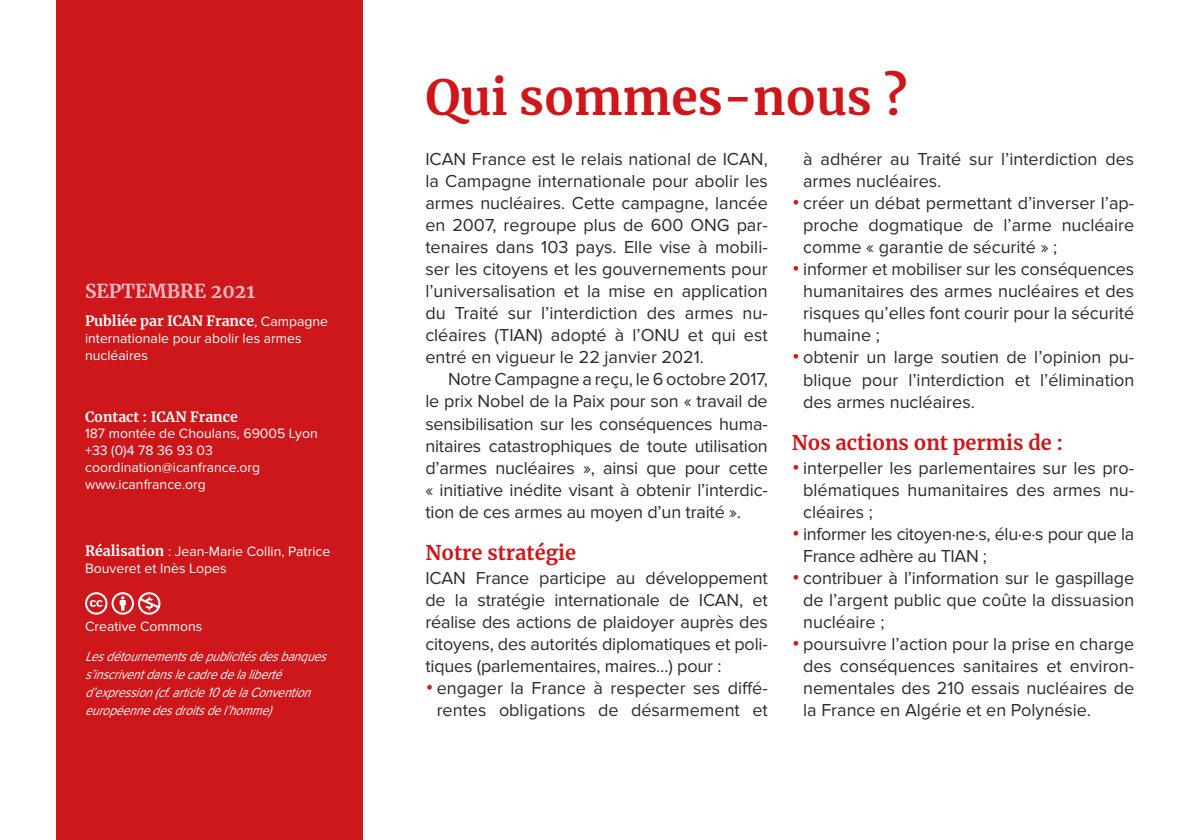
<style>
.page{position:relative;width:1191px;height:840px;background:#fff}
.page>*{position:absolute;margin:0;border:0;box-sizing:border-box;transform-origin:0 0}
.t1{font:700 48px "Merriweather";color:#cd171a}
.t2{font:700 20px "Merriweather";color:#cd171a}
.t3{font:700 19px "Merriweather";color:#f6b9c3}
.t4{font:18px/22px "Proxima Nova";color:#30292c;text-align:justify}
.t5{font:18px/22px "Proxima Nova";letter-spacing:-.02em;color:#30292c}
.t6{font:14px/16.8px "Proxima Nova";color:#fff}
.t7{font:italic 14px/18px "Proxima Nova";color:#fff;scale:.85 1}
.t8{font:700 14px "Merriweather";color:#fff}
.s1{font-family:"Proxima Nova";font-weight:400}
.s2{font-family:"Merriweather";font-weight:700}
.s3{font-family:"Merriweather";font-weight:700;font-size:20px;color:#cd171a}
</style>
<div class="page">
<div style="left:57px;top:0;width:306px;height:839px;background:#cd171a"></div>
<svg style="left:85px;top:592px;width:75px;height:22px"></svg>
<p class="t3" style="left:85px;top:278px;width:171px">SEPTEMBRE 2021</p>
<p class="t8" style="left:85px;top:311px;width:244px">Publiée par ICAN France<span class="s1">, Campagne</span></p>
<p class="t6" style="left:85px;top:330px;width:218px">internationale pour abolir les armes nucléaires</p>
<p class="t8" style="left:85px;top:406px;width:154px">Contact : ICAN France</p>
<p class="t6" style="left:85px;top:425px;width:234px">187 montée de Choulans, 69005 Lyon +33 (0)4 78 36 93 03 coordination@icanfrance.org www.icanfrance.org</p>
<p class="t6" style="left:85px;top:543px;width:247px"><span class="s2">Réalisation</span> : Jean-Marie Collin, Patrice<br>Bouveret et Inès Lopes</p>
<p class="t6" style="left:85px;top:617px;width:119px">Creative Commons</p>
<p class="t7" style="left:85px;top:647px;width:292px">Lesdétournementsdepublicitésdesbanques s’inscriventdanslecadredelaliberté d’expression(cf.article10delaConvention européennedesdroitsdel’homme)</p>
<h1 class="t1" style="left:425px;top:65px;width:483px">Qui sommes-nous ?</h1>
<p class="t4" style="left:425px;top:148px;width:344px">ICAN France est le relais national de ICAN, la Campagne internationale pour abolir les armes nucléaires. Cette campagne, lancée en 2007, regroupe plus de 600 ONG par&shy;tenaires dans 103 pays. Elle vise à mobili&shy;ser les citoyens et les gouvernements pour l’universalisation et la mise en application du Traité sur l’interdiction des armes nu&shy;cléaires (TIAN) adopté à l’ONU et qui est entré en vigueur le 22 janvier 2021.</p>
<p class="t4" style="left:425px;top:368px;width:344px;text-indent:23px">Notre Campagne a reçu, le 6 octobre 2017, le prix Nobel de la Paix pour son « travail de sensibilisation sur les conséquences huma&shy;nitaires catastrophiques de toute utilisation d’armes nucléaires », ainsi que pour cette « initiative inédite visant à obtenir l’interdic&shy;tion de ces armes au moyen d’un traité ».</p>
<p class="t2" style="left:425px;top:538px;width:152px">Notre stratégie</p>
<p class="t4" style="left:425px;top:566px;width:344px">ICAN France participe au développement de la stratégie internationale de ICAN, et réalise des actions de plaidoyer auprès des citoyens, des autorités diplomatiques et poli&shy;tiques (parlementaires, maires…) pour :</p>
<p class="t4" style="left:425px;top:676px;width:344px;text-align:right"><span class="s3">•</span> engager la France à respecter ses diffé&shy;rentes obligations de désarmement et</p>
<p class="t4" style="left:803px;top:148px;width:333px">à adhérer au Traité sur l’interdiction des armes nucléaires.</p>
<p class="t4" style="left:803px;top:192px;width:333px;text-indent:-11px"><span class="s3">•</span> créer un débat permettant d’inverser l’ap&shy;proche dogmatique de l’arme nucléaire comme « garantie de sécurité » ;</p>
<p class="t4" style="left:803px;top:258px;width:333px;text-indent:-11px"><span class="s3">•</span> informer et mobiliser sur les conséquences humanitaires des armes nucléaires et des risques qu’elles font courir pour la sécurité humaine ;</p>
<p class="t4" style="left:803px;top:346px;width:333px;text-indent:-11px"><span class="s3">•</span> obtenir un large soutien de l’opinion pu&shy;blique pour l’interdiction et l’élimination des armes nucléaires.</p>
<p class="t2" style="left:792px;top:428px;width:273px">Nos actions ont permis de :</p>
<p class="t4" style="left:803px;top:456px;width:333px;text-indent:-11px"><span class="s3">•</span> interpeller les parlementaires sur les pro&shy;blématiques humanitaires des armes nu&shy;cléaires ;</p>
<p class="t5" style="left:803px;top:522px;width:333px;text-indent:-11px"><span class="s3">•</span> informer les citoyen·ne·s, élu·e·s pour que la<br>France adhère au TIAN ;</p>
<p class="t4" style="left:803px;top:566px;width:333px;text-indent:-11px"><span class="s3">•</span> contribuer à l’information sur le gaspillage de l’argent public que coûte la dissuasion nucléaire ;</p>
<p class="t4" style="left:803px;top:632px;width:333px;text-indent:-11px"><span class="s3">•</span> poursuivre l’action pour la prise en charge des conséquences sanitaires et environ&shy;nementales des 210 essais nucléaires de la France en Algérie et en Polynésie.</p>
</div>
